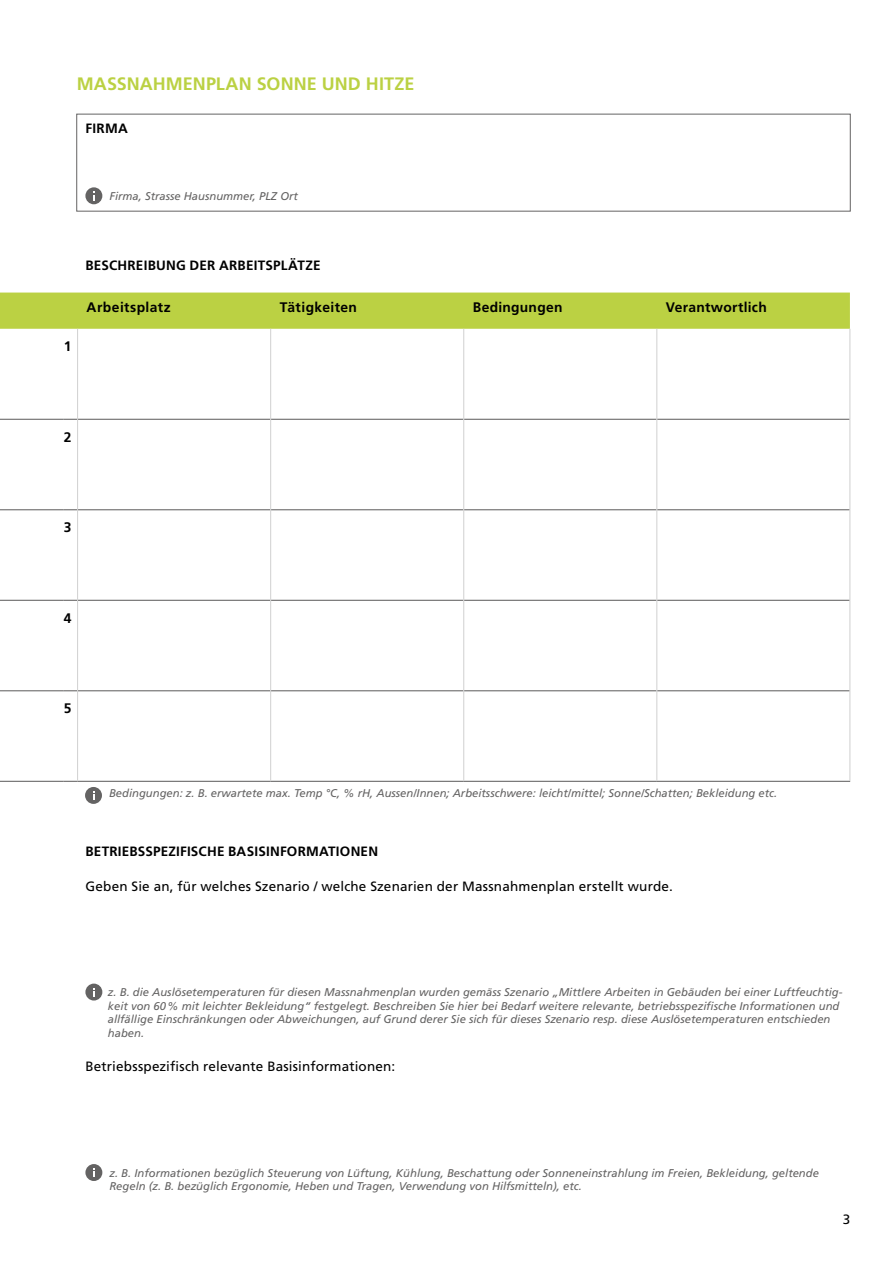
<style>
.page{position:relative;width:893px;height:1263px;background:#fff}
.page>*{position:absolute;margin:0;border:0;box-sizing:border-box;transform-origin:0 0}
.Grundtext__Fliesstext{font:700 18px "Frutiger LT Pro";letter-spacing:.005em;color:#bbd143}
.UG_Titel{font:700 13.8px "Frutiger LT Pro";letter-spacing:.025em;color:#000}
.Grundtext__Fliesstext-2{font:13.5px "Frutiger LT Pro";letter-spacing:.01em;color:#000}
.Grundtext__Fliesstext-3{font:700 13.5px "Frutiger LT Pro";letter-spacing:.015em;color:#000}
.t1{font:italic 11.25px/13.5px "Frutiger LT Pro";color:#646363}
</style>
<div class="page">
<div style="left:0;top:293px;width:850px;height:36px;background:#bbd143"></div>
<hr style="left:0;top:419px;width:64px;height:1px;background:#646363">
<svg style="left:64px;top:419px;width:13px;height:1px"></svg>
<hr style="left:78px;top:419px;width:192px;height:1px;background:#646363">
<hr style="left:271px;top:419px;width:192px;height:1px;background:#646363">
<hr style="left:464px;top:419px;width:193px;height:1px;background:#646363">
<hr style="left:657px;top:419px;width:193px;height:1px;background:#646363">
<hr style="left:0;top:509px;width:64px;height:1px;background:#646363">
<svg style="left:64px;top:509px;width:13px;height:1px"></svg>
<hr style="left:78px;top:509px;width:192px;height:1px;background:#646363">
<hr style="left:271px;top:509px;width:192px;height:1px;background:#646363">
<hr style="left:464px;top:509px;width:193px;height:1px;background:#646363">
<hr style="left:657px;top:509px;width:193px;height:1px;background:#646363">
<hr style="left:0;top:600px;width:64px;height:1px;background:#646363">
<svg style="left:64px;top:600px;width:13px;height:1px"></svg>
<hr style="left:78px;top:600px;width:192px;height:1px;background:#646363">
<hr style="left:271px;top:600px;width:192px;height:1px;background:#646363">
<hr style="left:464px;top:600px;width:193px;height:1px;background:#646363">
<hr style="left:657px;top:600px;width:193px;height:1px;background:#646363">
<hr style="left:0;top:690px;width:64px;height:1px;background:#646363">
<svg style="left:64px;top:690px;width:13px;height:1px"></svg>
<hr style="left:78px;top:690px;width:192px;height:1px;background:#646363">
<hr style="left:271px;top:690px;width:192px;height:1px;background:#646363">
<hr style="left:464px;top:690px;width:193px;height:1px;background:#646363">
<hr style="left:657px;top:690px;width:193px;height:1px;background:#646363">
<hr style="left:0;top:781px;width:64px;height:1px;background:#646363">
<svg style="left:64px;top:781px;width:14px;height:1px"></svg>
<hr style="left:78px;top:781px;width:193px;height:1px;background:#646363">
<hr style="left:271px;top:781px;width:193px;height:1px;background:#646363">
<hr style="left:464px;top:781px;width:193px;height:1px;background:#646363">
<hr style="left:657px;top:781px;width:193px;height:1px;background:#646363">
<hr style="left:77px;top:329px;width:1px;height:90px;background:#d0d0d0">
<hr style="left:270px;top:329px;width:1px;height:90px;background:#d0d0d0">
<hr style="left:463px;top:329px;width:1px;height:90px;background:#d0d0d0">
<hr style="left:657px;top:329px;width:1px;height:90px;background:#d0d0d0">
<hr style="left:850px;top:329px;width:1px;height:90px;background:#d0d0d0">
<hr style="left:77px;top:419px;width:1px;height:91px;background:#d0d0d0">
<hr style="left:270px;top:419px;width:1px;height:91px;background:#d0d0d0">
<hr style="left:463px;top:419px;width:1px;height:91px;background:#d0d0d0">
<hr style="left:657px;top:419px;width:1px;height:91px;background:#d0d0d0">
<hr style="left:850px;top:419px;width:1px;height:91px;background:#d0d0d0">
<hr style="left:77px;top:510px;width:1px;height:90px;background:#d0d0d0">
<hr style="left:270px;top:510px;width:1px;height:90px;background:#d0d0d0">
<hr style="left:463px;top:510px;width:1px;height:90px;background:#d0d0d0">
<hr style="left:657px;top:510px;width:1px;height:90px;background:#d0d0d0">
<hr style="left:850px;top:510px;width:1px;height:90px;background:#d0d0d0">
<hr style="left:77px;top:600px;width:1px;height:91px;background:#d0d0d0">
<hr style="left:270px;top:600px;width:1px;height:91px;background:#d0d0d0">
<hr style="left:463px;top:600px;width:1px;height:91px;background:#d0d0d0">
<hr style="left:657px;top:600px;width:1px;height:91px;background:#d0d0d0">
<hr style="left:850px;top:600px;width:1px;height:91px;background:#d0d0d0">
<hr style="left:77px;top:691px;width:1px;height:90px;background:#d0d0d0">
<hr style="left:270px;top:691px;width:1px;height:90px;background:#d0d0d0">
<hr style="left:463px;top:691px;width:1px;height:90px;background:#d0d0d0">
<hr style="left:657px;top:691px;width:1px;height:90px;background:#d0d0d0">
<hr style="left:850px;top:691px;width:1px;height:90px;background:#d0d0d0">
<div style="left:77px;top:114px;width:773px;height:97px;border:1px solid #646363"></div>
<div style="left:85px;top:983px;width:17px;height:17px;background:#646363;border-radius:50%"></div>
<svg style="left:93px;top:988px;width:2px;height:8px"></svg>
<div style="left:85px;top:1164px;width:17px;height:17px;background:#646363;border-radius:50%"></div>
<svg style="left:93px;top:1168px;width:2px;height:9px"></svg>
<div style="left:85px;top:187px;width:17px;height:17px;background:#646363;border-radius:50%"></div>
<svg style="left:93px;top:192px;width:2px;height:8px"></svg>
<div style="left:85px;top:787px;width:17px;height:17px;background:#646363;border-radius:50%"></div>
<p class="Grundtext__Fliesstext" style="left:77px;top:73px;width:339px">MASSNAHMENPLAN SONNE UND HITZE</p>
<p class="Grundtext__Fliesstext-3" style="left:85px;top:120px;width:44px">FIRMA</p>
<p class="t1" style="left:109px;top:189px;width:190px">Firma, Strasse Hausnummer, PLZ Ort</p>
<p class="Grundtext__Fliesstext-3" style="left:85px;top:257px;width:237px">BESCHREIBUNG DER ARBEITSPLÄTZE</p>
<p class="UG_Titel" style="left:64px;top:338px;width:9px">1</p>
<p class="UG_Titel" style="left:87px;top:299px;width:86px">Arbeitsplatz</p>
<p class="UG_Titel" style="left:280px;top:299px;width:79px">Tätigkeiten</p>
<p class="UG_Titel" style="left:473px;top:299px;width:91px">Bedingungen</p>
<p class="UG_Titel" style="left:666px;top:299px;width:102px">Verantwortlich</p>
<p class="UG_Titel" style="left:64px;top:429px;width:9px">2</p>
<p class="UG_Titel" style="left:64px;top:519px;width:9px">3</p>
<p class="UG_Titel" style="left:64px;top:610px;width:9px">4</p>
<p class="UG_Titel" style="left:64px;top:700px;width:9px">5</p>
<p class="t1" style="left:109px;top:787px;width:670px">Bedingungen: z. B. erwartete max. Temp °C, % rH, Aussen/Innen; Arbeitsschwere: leicht/mittel; Sonne/Schatten; Bekleidung etc.</p>
<p class="Grundtext__Fliesstext-3" style="left:85px;top:843px;width:294px">BETRIEBSSPEZIFISCHE BASISINFORMATIONEN</p>
<p class="Grundtext__Fliesstext-2" style="left:85px;top:878px;width:589px">Geben Sie an, für welches Szenario / welche Szenarien der Massnahmenplan erstellt wurde.</p>
<p class="t1" style="left:108px;top:985px;width:736px">z. B. die Auslösetemperaturen für diesen Massnahmenplan wurden gemäss Szenario „Mittlere Arbeiten in Gebäuden bei einer Luftfeuchtig&shy;keit von 60% mit leichter Bekleidung“ festgelegt. Beschreiben Sie hier bei Bedarf weitere relevante, betriebsspezifische Informationen und allfällige Einschränkungen oder Abweichungen, auf Grund derer Sie sich für dieses Szenario resp. diese Auslösetemperaturen entschieden haben.</p>
<p class="Grundtext__Fliesstext-2" style="left:85px;top:1058px;width:311px">Betriebsspezifisch relevante Basisinformationen:</p>
<p class="t1" style="left:109px;top:1166px;width:711px">z. B. Informationen bezüglich Steuerung von Lüftung, Kühlung, Beschattung oder Sonneneinstrahlung im Freien, Bekleidung, geltende<br>Regeln (z. B. bezüglich Ergonomie, Heben und Tragen, Verwendung von Hilfsmitteln), etc.</p>
<p class="Grundtext__Fliesstext-2" style="left:843px;top:1211px;width:9px">3</p>
</div>
